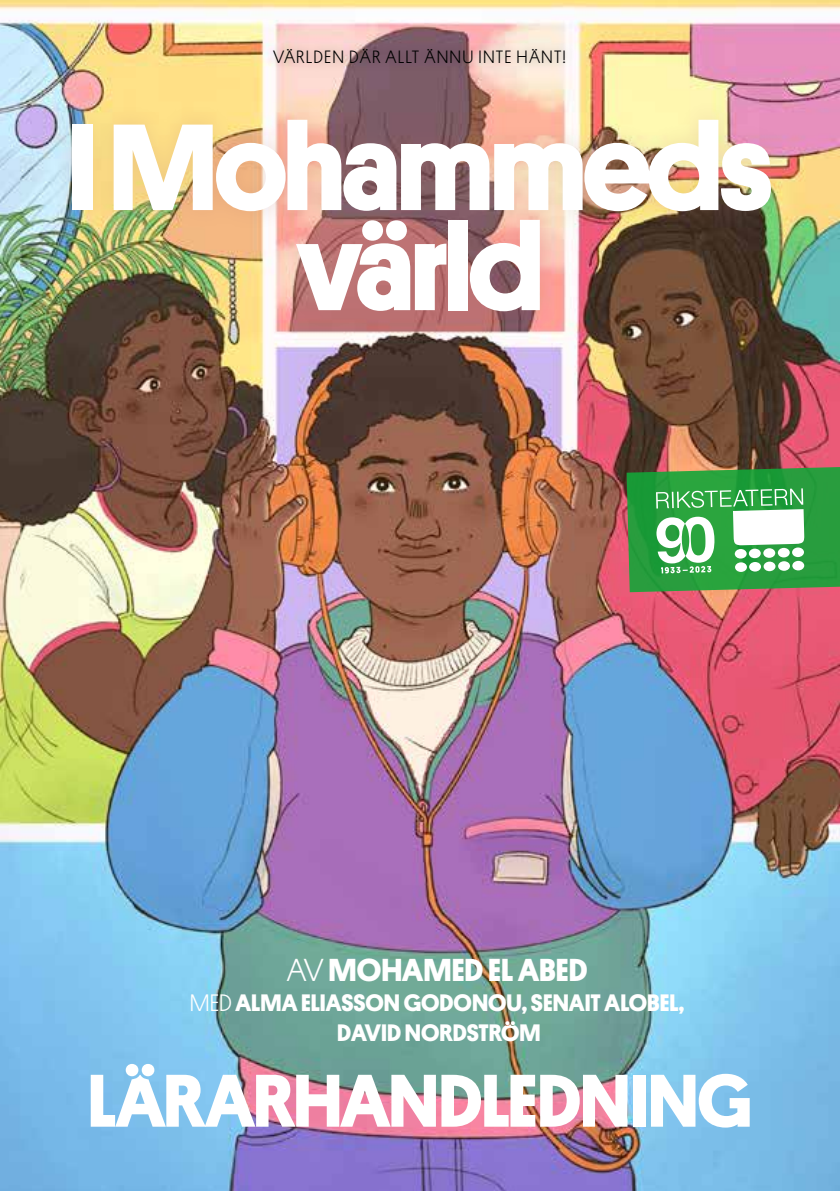
<style>
.page{position:relative;width:840px;height:1191px;background:#fff}
.page>*{position:absolute;margin:0;border:0;box-sizing:border-box;transform-origin:0 0}
.t1{font:700 123.6px/100px "Stage Sans";letter-spacing:-.03em;color:#fff;text-align:center}
.t2{font:700 75px "Stage Sans";letter-spacing:-.015em;color:#fff}
.t3{font:700 32px "Stage Sans";color:#fff}
.t4{font:700 24px/30px "Stage Sans";color:#fff;text-align:center}
.t5{font:18px "Stage Sans";letter-spacing:.065em;color:#000}
.s1{font-weight:300}
.s2{font-weight:400}
</style>
<div class="page">
<img style="left:0;top:0;width:839px;height:1191px">
<div style="left:263px;top:39px;width:312px;height:35px;background:#000;opacity:.3"></div>
<div style="left:51px;top:99px;width:739px;height:233px;background:#ad7067;opacity:.2"></div>
<svg style="left:626px;top:466px;width:213px;height:126px"></svg>
<p class="t5" style="left:273px;top:44px;width:294px">VÄRLDEN DÄR ALLT ÄNNU INTE HÄNT!</p>
<h1 class="t1" style="left:67px;top:110px;width:707px">I Mohammeds värld</h1>
<h3 class="t3" style="left:286px;top:946px;width:302px"><span class="s1">AV</span> MOHAMED EL ABED</h3>
<p class="t4" style="left:190px;top:985px;width:495px"><span class="s2">MED</span> ALMA ELIASSON GODONOU, SENAIT ALOBEL,<br>DAVID NORDSTRÖM</p>
<h2 class="t2" style="left:88px;top:1045px;width:666px">LÄRARHANDLEDNING</h2>
</div>
